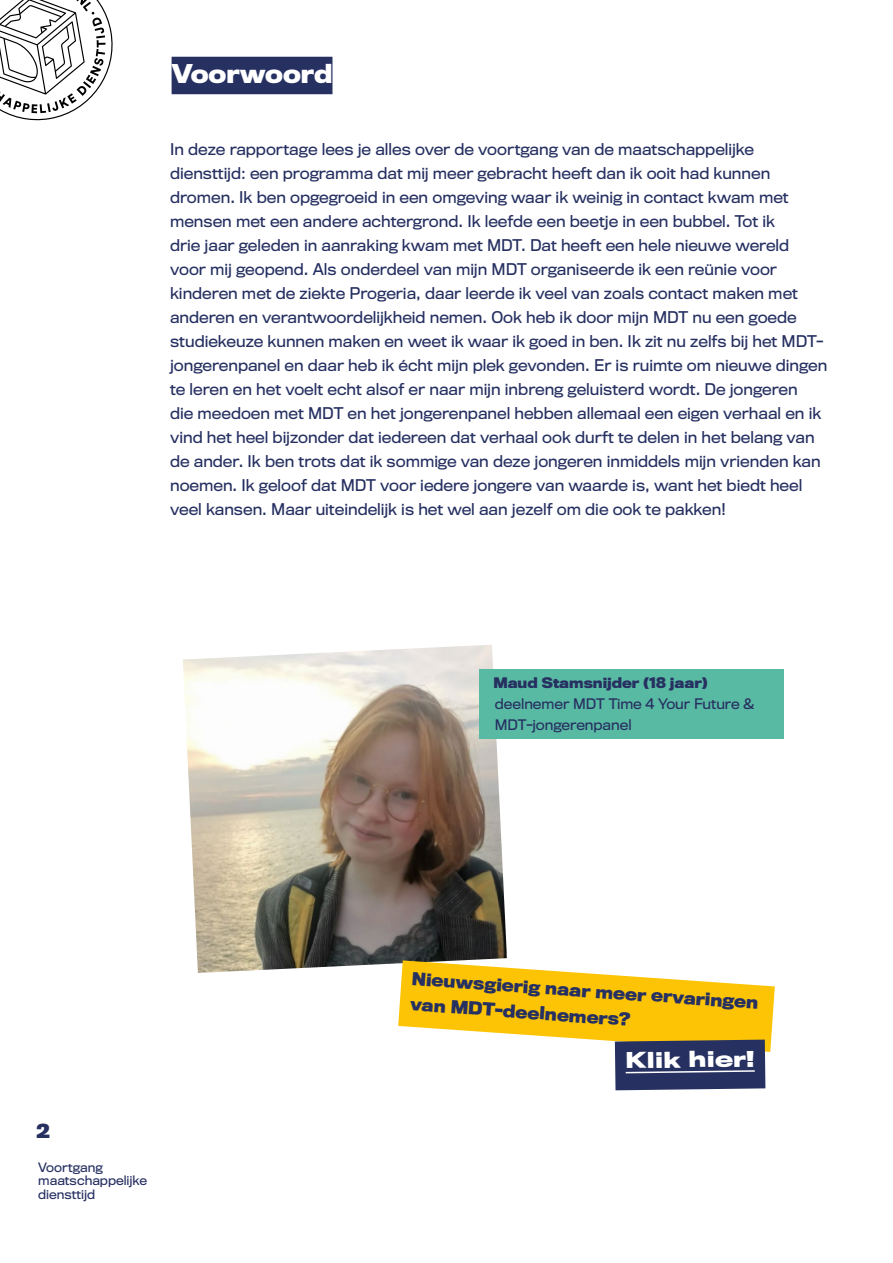
<style>
.page{position:relative;width:893px;height:1263px;background:#fff}
.page>*{position:absolute;margin:0;border:0;box-sizing:border-box;transform-origin:0 0}
.t1{font:700 24px "Titling Gothic FB";color:#fff}
.t2{font:700 20.4px "Titling Gothic FB Wide";color:#fff}
.t3{font:700 18px "Titling Gothic FB";color:#263061}
.t4{font:700 16.5px/25.8px "Titling Gothic FB";color:#263061}
.t5{font:15px/24px "Titling Gothic FB";color:#263061}
.t6{font:13.5px/21px "Titling Gothic FB";color:#263061}
.t7{font:700 13.5px "Titling Gothic FB";color:#263061}
.t8{font:12px/13.8px "Titling Gothic FB";color:#263061}
</style>
<div class="page">
<svg style="left:0;top:0;width:113px;height:121px"></svg>
<div style="left:172px;top:57px;width:160px;height:37px;background:#263061"></div>
<img style="left:183px;top:645px;width:324px;height:328px">
<div style="left:479px;top:669px;width:304px;height:69px;background:#59baa3"></div>
<svg style="left:398px;top:960px;width:377px;height:130px"></svg>
<h1 class="t1" style="left:172px;top:59px;width:162px">Voorwoord</h1>
<p class="t5" style="left:170px;top:137px;width:659px">In deze rapportage lees je alles over de voortgang van de maatschappelijke diensttijd: een programma dat mij meer gebracht heeft dan ik ooit had kunnen dromen. Ik ben opgegroeid in een omgeving waar ik weinig in contact kwam met mensen met een andere achtergrond. Ik leefde een beetje in een bubbel. Tot ik<br>drie jaar geleden in aanraking kwam met MDT. Dat heeft een hele nieuwe wereld voor mij geopend. Als onderdeel van mijn MDT organiseerde ik een reünie voor kinderen met de ziekte Progeria, daar leerde ik veel van zoals contact maken met anderen en verantwoordelijkheid nemen. Ook heb ik door mijn MDT nu een goede studiekeuze kunnen maken en weet ik waar ik goed in ben. Ik zit nu zelfs bij het MDT&shy;jongerenpanel en daar heb ik écht mijn plek gevonden. Er is ruimte om nieuwe dingen te leren en het voelt echt alsof er naar mijn inbreng geluisterd wordt. De jongeren<br>die meedoen met MDT en het jongerenpanel hebben allemaal een eigen verhaal en ik vind het heel bijzonder dat iedereen dat verhaal ook durft te delen in het belang van de ander. Ik ben trots dat ik sommige van deze jongeren inmiddels mijn vrienden kan noemen. Ik geloof dat MDT voor iedere jongere van waarde is, want het biedt heel veel kansen. Maar uiteindelijk is het wel aan jezelf om die ook te pakken!</p>
<p class="t7" style="left:493px;top:674px;width:216px">Maud Stamsnijder (18 jaar)</p>
<p class="t6" style="left:495px;top:693px;width:261px">deelnemer MDT Time 4 Your Future &amp;<br>MDT-jongerenpanel</p>
<p class="t3" style="left:37px;top:1119px;width:15px">2</p>
<p class="t8" style="left:38px;top:1160px;width:110px">Voortgang maatschappelijke diensttijd</p>
<p class="t4" style="left:413px;top:965px;width:349px;rotate:4deg">Nieuwsgierig naar meer ervaringen van MDT-deelnemers?</p>
<h2 class="t2" style="left:625px;top:1047px;width:131px;rotate:-1deg">Klik hier!</h2>
</div>
